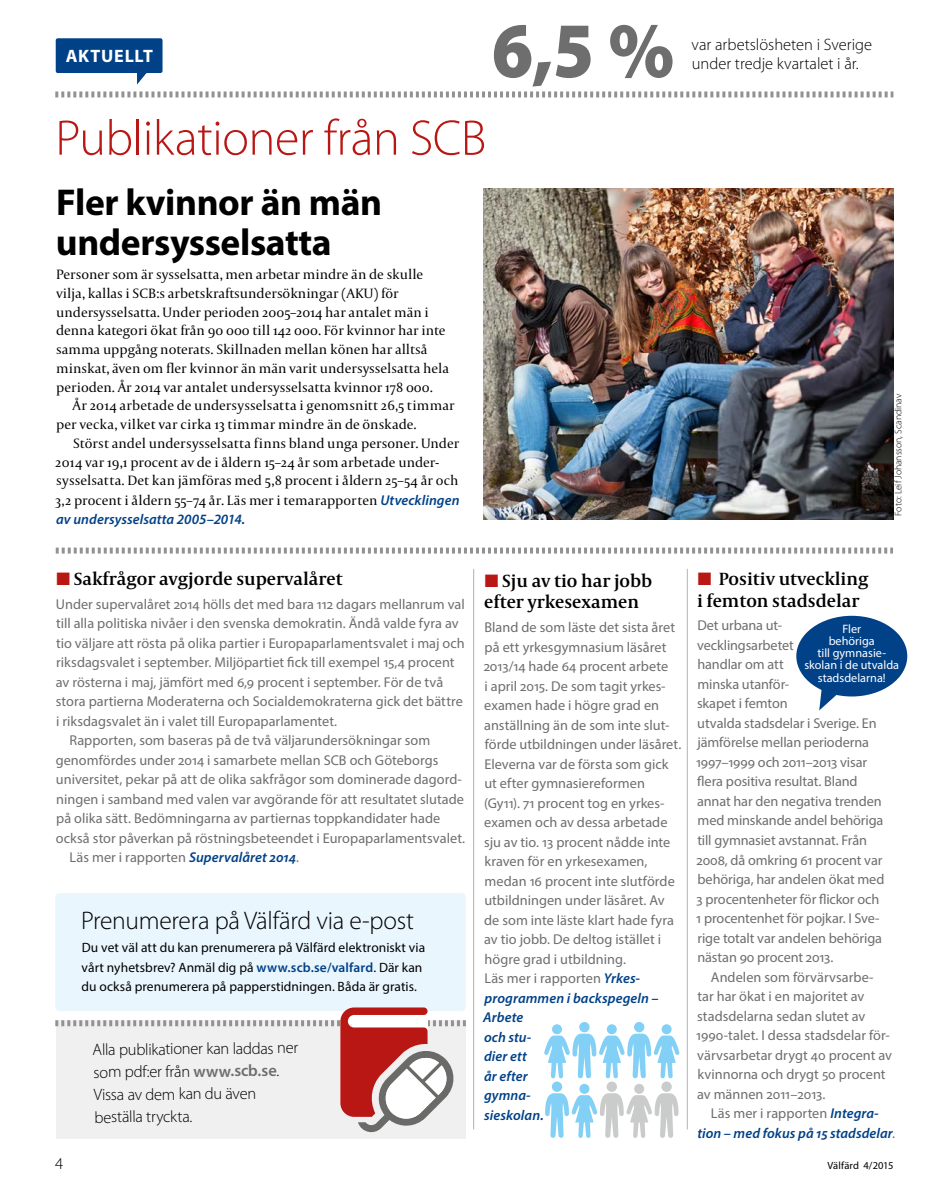
<style>
.page{position:relative;width:936px;height:1191px;background:#fff}
.page>*{position:absolute;margin:0;border:0;box-sizing:border-box;transform-origin:0 0}
.t1{font:900 79.2px "Myriad Pro";color:#6e6e6e;scale:.91 1}
.Större_tunnare_rubri{font:300 50.25px "Myriad Pro";letter-spacing:-.01em;color:#b91714}
.Rubrik_notissida{font:700 37.5px/40.5px "Myriad Pro";letter-spacing:-.01em;color:#000}
.Större_tunnare_rubri-2{font:300 25.5px "Myriad Pro";letter-spacing:-.01em;color:#000}
.boktitel{font:600 18px/21.6px "Capitolium News 2 Sb";color:#000}
.text_i_pratbubbla{font:700 18px "Myriad Pro";letter-spacing:.04em;color:#fff}
.Innehåll{font:300 16.5px/22.4px "Myriad Pro";color:#000}
.bröd_myriad_notissid{font:14.25px/19.5px "Myriad Pro";color:#6e6e6e}
.Brödtext_notis{font:14.25px/18.8px "Capitolium 2";color:#000}
.Brödtext_indrag{font:14.25px/19.2px "Capitolium 2";letter-spacing:.005em;color:#000}
.bröd_myriad_notissid-2{font:italic 600 14.25px/19.5px "Myriad Pro";letter-spacing:.005em;color:#004188;text-align:center}
.bröd_myriad_mindre{font:13.5px/19.5px "Myriad Pro";letter-spacing:.005em;color:#000}
.t2{font:12.15px/12.1px "Myriad Pro";color:#fff;text-align:center}
.t3{font:10.5px "Myriad Pro";letter-spacing:.01em;color:#000}
.Foto{font:300 9.75px "Myriad Pro";color:#000}
.s1{font-family:"Myriad Pro";font-weight:600;font-style:italic;color:#004188}
.s2{color:#b91714}
.s3{font-weight:600;font-style:italic;color:#004188}
.s4{font-weight:600;color:#004188}
.s5{font-weight:600;color:#6e6e6e}
.s6{font-weight:400;font-style:normal;color:#6e6e6e}
</style>
<div class="page">
<svg style="left:55px;top:91px;width:838px;height:6px"></svg>
<svg style="left:56px;top:547px;width:836px;height:6px"></svg>
<div style="left:56px;top:38px;width:106px;height:35px;background:#004188;border-radius:2px"></div>
<svg style="left:137px;top:73px;width:10px;height:12px"></svg>
<div style="left:55px;top:893px;width:410px;height:118px;background:#eaf6fe;border-radius:4px"></div>
<svg style="left:793px;top:614px;width:116px;height:85px"></svg>
<div style="left:796px;top:616px;width:111px;height:80px;background:#004188;border-radius:50%"></div>
<svg style="left:817px;top:687px;width:24px;height:24px"></svg>
<img style="left:483px;top:188px;width:409px;height:331px">
<div style="left:56px;top:1020px;width:409px;height:119px;background:#f0f0f0"></div>
<svg style="left:55px;top:1007px;width:411px;height:128px"></svg>
<hr style="left:473px;top:569px;width:1px;height:560px;background:#b1b2b3">
<hr style="left:687px;top:569px;width:1px;height:560px;background:#b1b2b3">
<svg style="left:544px;top:1022px;width:135px;height:116px"></svg>
<p class="text_i_pratbubbla" style="left:66px;top:44px;width:89px">AKTUELLT</p>
<p class="t1" style="left:492px;top:-2px;width:202px">6,5 %</p>
<p class="Större_tunnare_rubri" style="left:55px;top:108px;width:432px">Publikationer från SCB</p>
<p class="Rubrik_notissida" style="left:56px;top:181px;width:328px">Fler kvinnor än män undersysselsatta</p>
<p class="Brödtext_notis" style="left:56px;top:265px;width:394px">Personer som är sysselsatta, men arbetar mindre än de skulle vilja, kallas i SCB:s arbetskraftsundersökningar (AKU) för undersysselsatta. Under perioden 2005–2014 har antalet män i denna kategori ökat från 90 000 till 142 000. För kvinnor har inte samma uppgång noterats. Skillnaden mellan könen har alltså minskat, även om fler kvinnor än män varit undersysselsatta hela perioden. År 2014 var antalet undersysselsatta kvinnor 178 000.</p>
<p class="Brödtext_indrag" style="left:56px;top:396px;width:400px;line-height:18.8px;text-indent:16px">År 2014 arbetade de undersysselsatta i genomsnitt 26,5 timmar per vecka, vilket var cirka 13 timmar mindre än de önskade.</p>
<p class="Brödtext_indrag" style="left:55px;top:433px;width:406px;text-indent:18px">Störst andel undersysselsatta finns bland unga personer. Under 2014 var 19,1 procent av de i åldern 15–24 år som arbetade under&shy;sysselsatta. Det kan jämföras med 5,8 procent i åldern 25–54 år och 3,2 procent i åldern 55–74 år. Läs mer i temarapporten <span class="s1">Utvecklingen av undersysselsatta 2005–2014.</span></p>
<p class="Innehåll" style="left:691px;top:33px;width:182px">var arbetslösheten i Sverige</p>
<p class="Innehåll" style="left:691px;top:52px;width:168px">under tredje kvartalet i år.</p>
<p class="Foto" style="left:892px;top:516px;width:123px;rotate:-90deg">Foto: Leif Johansson, Scandinav</p>
<p class="boktitel" style="left:56px;top:567px;width:288px"><span class="s2">■</span> Sakfrågor avgjorde supervalåret</p>
<p class="bröd_myriad_notissid" style="left:56px;top:594px;width:410px">Under supervalåret 2014 hölls det med bara 112 dagars mellanrum val till alla politiska nivåer i den svenska demokratin. Ändå valde fyra av tio väljare att rösta på olika partier i Europaparlamentsvalet i maj och riksdagsvalet i september. Miljöpartiet fick till exempel 15,4 procent av rösterna i maj, jämfört med 6,9 procent i september. För de två stora partierna Moderaterna och Socialdemokraterna gick det bättre i riksdagsvalet än i valet till Europaparlamentet.</p>
<p class="bröd_myriad_notissid" style="left:56px;top:730px;width:411px;text-indent:14px">Rapporten, som baseras på de två väljarundersökningar som genomfördes under 2014 i samarbete mellan SCB och Göteborgs universitet, pekar på att de olika sakfrågor som dominerade dagord&shy;ningen i samband med valen var avgörande för att resultatet slutade på olika sätt. Bedömningarna av partiernas toppkandidater hade också stor påverkan på röstningsbeteendet i Europaparlamentsvalet.</p>
<p class="bröd_myriad_notissid" style="left:70px;top:847px;width:231px">Läs mer i rapporten <span class="s3">Supervalåret 2014</span>.</p>
<p class="Större_tunnare_rubri-2" style="left:81px;top:904px;width:334px">Prenumerera på Välfärd via e-post</p>
<p class="bröd_myriad_mindre" style="left:81px;top:937px;width:345px">Du vet väl att du kan prenumerera på Välfärd elektroniskt via vårt nyhetsbrev? Anmäl dig på <span class="s4">www.scb.se/valfard</span>. Där kan du också prenumerera på papperstidningen. Båda är gratis.</p>
<p class="Innehåll" style="left:92px;top:1039px;width:207px;rotate:-1deg">Alla publikationer kan laddas ner som pdf:er från <span class="s5">www.scb.se</span>.<br>Vissa av dem kan du även beställa tryckta.</p>
<p class="boktitel" style="left:484px;top:569px;width:169px"><span class="s2">■</span> Sju av tio har jobb efter yrkesexamen</p>
<p class="bröd_myriad_notissid" style="left:483px;top:617px;width:199px">Bland de som läste det sista året på ett yrkesgymnasium läsåret<br>2013/14 hade 64 procent arbete<br>i april 2015. De som tagit yrkes&shy;examen hade i högre grad en anställning än de som inte slut&shy;förde utbildningen under läsåret.<br>Eleverna var de första som gick ut efter gymnasiereformen (Gy11). 71 procent tog en yrkes&shy;examen och av dessa arbetade sju av tio. 13 procent nådde inte kraven för en yrkesexamen, medan 16 procent inte slutförde utbildningen under läsåret. Av de som inte läste klart hade fyra av tio jobb. De deltog istället i högre grad i utbildning.</p>
<p class="bröd_myriad_notissid-2" style="left:483px;top:968px;width:177px;text-align:left"><span class="s6">Läs mer i rapporten</span> Yrkes&shy;programmen i backspegeln –<br>Arbete<br>och stu-<br>dier ett<br>år efter<br>gymna-<br>sieskolan.</p>
<p class="boktitel" style="left:697px;top:567px;width:173px"><span class="s2">■</span> Positiv utveckling i femton stadsdelar</p>
<p class="bröd_myriad_notissid" style="left:696px;top:615px;width:190px">Det urbana ut-<br>vecklingsarbetet<br>handlar om att<br>minska utanför-<br>skapet i femton<br>utvalda stadsdelar i Sverige. En jämförelse mellan perioderna<br>1997–1999 och 2011–2013 visar flera positiva resultat. Bland annat har den negativa trenden med minskande andel behöriga till gymnasiet avstannat. Från<br>2008, då omkring 61 procent var behöriga, har andelen ökat med<br>3 procentenheter för flickor och<br>1 procentenhet för pojkar. I Sve&shy;rige totalt var andelen behöriga nästan 90 procent 2013.</p>
<p class="bröd_myriad_notissid" style="left:696px;top:966px;width:197px;text-indent:15px">Andelen som förvärvsarbe&shy;tar har ökat i en majoritet av stadsdelarna sedan slutet av<br>1990-talet. I dessa stadsdelar för&shy;värvsarbetar drygt 40 procent av kvinnorna och drygt 50 procent av männen 2011–2013.</p>
<p class="bröd_myriad_notissid-2" style="left:697px;top:1103px;width:199px"><span class="s6">Läs mer i rapporten</span> Integra-<br>tion – med fokus på 15 stadsdelar<span class="s6">.</span></p>
<p class="t2" style="left:804px;top:622px;width:96px">Fler<br>behöriga<br>till gymnasie&shy;skolan i de utvalda stadsdelarna!</p>
<p class="Innehåll" style="left:55px;top:1152px;width:10px">4</p>
<p class="t3" style="left:827px;top:1159px;width:67px">Välfärd 4/2015</p>
</div>
